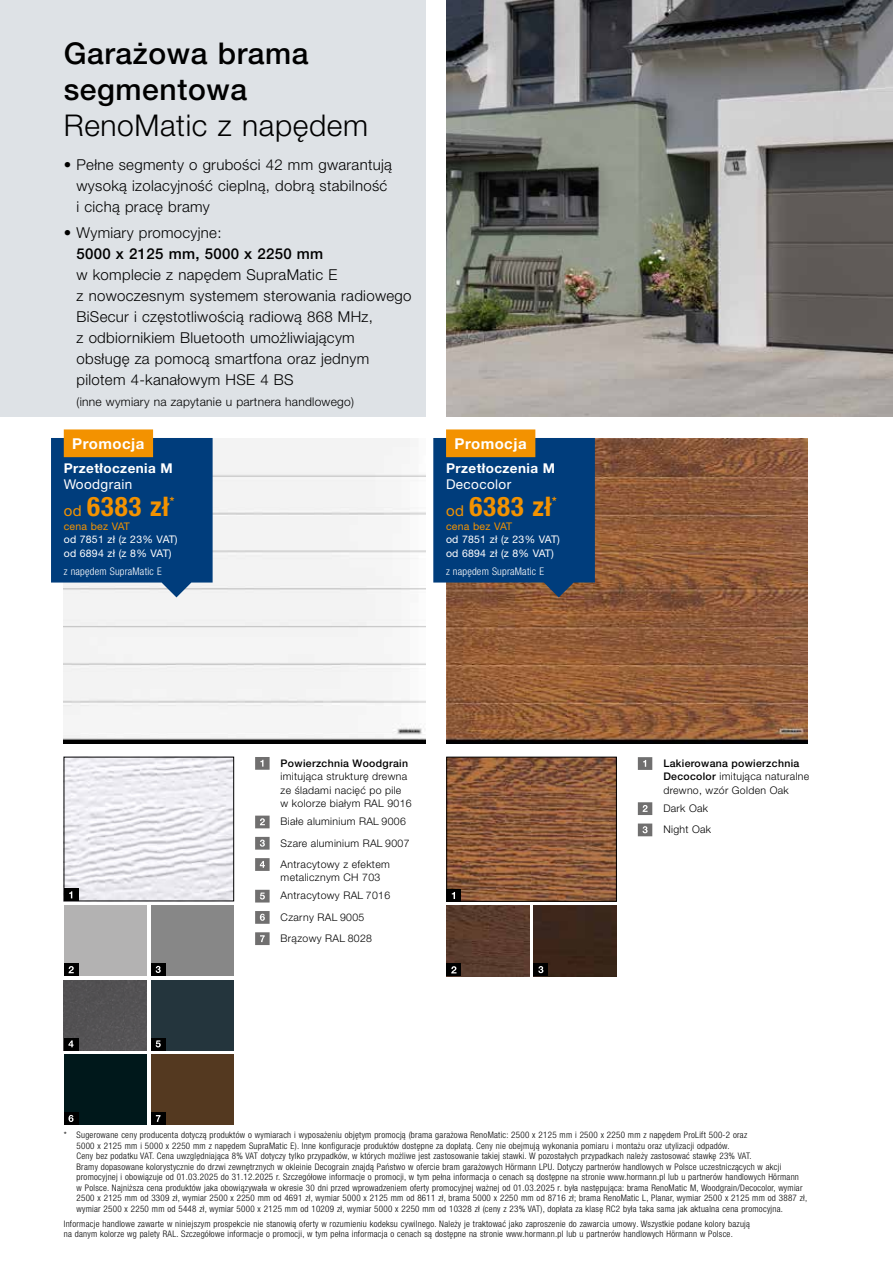
<style>
.page{position:relative;width:893px;height:1263px;background:#fff}
.page>*{position:absolute;margin:0;border:0;box-sizing:border-box;transform-origin:0 0}
.t1{font:500 30px/36px "Hoermann Helvetica Neue";letter-spacing:.02em;color:#000}
.t2{font:300 30px "Hoermann Helvetica Neue";letter-spacing:.02em;color:#000}
.t3{font:700 condensed 27px "Hoermann Helvetica Neue";letter-spacing:.03em;color:#f39200}
.t4{font:300 15px/21px "Hoermann Helvetica Neue";letter-spacing:.02em;color:#000}
.t5{font:500 15px "Hoermann Helvetica Neue";letter-spacing:.02em;color:#000}
.t6{font:700 15px "Hoermann Helvetica Neue";letter-spacing:.03em;color:#fff}
.t7{font:700 13.5px "Hoermann Helvetica Neue";letter-spacing:.03em;color:#fff}
.t8{font:13.5px "Hoermann Helvetica Neue Rm";letter-spacing:.03em;color:#fff}
.t9{font:300 12px "Hoermann Helvetica Neue";letter-spacing:.02em;color:#000}
.t10{font:700 condensed 11.55px "Hoermann Helvetica Neue";color:#f39200}
.t11{font:300 10.5px/13.5px "Hoermann Helvetica Neue";letter-spacing:.03em;color:#000}
.t12{font:10.5px/13.5px "Hoermann Helvetica Neue Rm";letter-spacing:.02em;color:#fff}
.t13{font:300 condensed 10.5px "Hoermann Helvetica Neue";letter-spacing:.02em;color:#fff}
.t14{font:500 10.5px "Hoermann Helvetica Neue";letter-spacing:.03em;color:#000}
.t15{font:10.5px "Hoermann Helvetica Neue Rm";letter-spacing:.02em;color:#f39200}
.t16{font:300 condensed 9px/10.5px "Hoermann Helvetica Neue";letter-spacing:.03em;color:#000}
.s1{font-family:"Hoermann Helvetica Neue Rm";font-weight:400;font-stretch:normal;font-size:15px}
.s2{font-weight:500}
</style>
<div class="page">
<div style="left:0;top:0;width:425px;height:417px;background:#dee2e6"></div>
<img style="left:64px;top:438px;width:361px;height:305px">
<img style="left:446px;top:438px;width:362px;height:305px">
<img style="left:448px;top:759px;width:167px;height:140px">
<div style="left:446px;top:757px;width:171px;height:144px;border:1px solid #000"></div>
<img style="left:446px;top:906px;width:83px;height:70px">
<div style="left:534px;top:906px;width:83px;height:70px;background:#3a2619"></div>
<div style="left:64px;top:906px;width:83px;height:70px;background:#b3b2b2"></div>
<div style="left:64px;top:980px;width:83px;height:70px;background:#535254"></div>
<div style="left:151px;top:906px;width:83px;height:70px;background:#878787"></div>
<div style="left:151px;top:980px;width:83px;height:70px;background:#24353d"></div>
<div style="left:151px;top:1055px;width:83px;height:70px;background:#543920"></div>
<img style="left:66px;top:759px;width:166px;height:140px">
<div style="left:64px;top:1055px;width:83px;height:70px;background:#00181b"></div>
<svg style="left:638px;top:757px;width:14px;height:13px"></svg>
<svg style="left:638px;top:802px;width:14px;height:13px"></svg>
<svg style="left:638px;top:823px;width:14px;height:13px"></svg>
<div style="left:446px;top:889px;width:15px;height:13px;background:#000"></div>
<svg style="left:452px;top:892px;width:3px;height:7px"></svg>
<div style="left:446px;top:963px;width:15px;height:13px;background:#000"></div>
<svg style="left:451px;top:966px;width:5px;height:7px"></svg>
<div style="left:534px;top:963px;width:14px;height:13px;background:#000"></div>
<svg style="left:538px;top:966px;width:5px;height:7px"></svg>
<div style="left:64px;top:888px;width:14px;height:13px;background:#000"></div>
<svg style="left:69px;top:891px;width:3px;height:7px"></svg>
<div style="left:64px;top:963px;width:14px;height:13px;background:#000"></div>
<svg style="left:69px;top:966px;width:5px;height:7px"></svg>
<div style="left:151px;top:963px;width:14px;height:13px;background:#000"></div>
<svg style="left:156px;top:966px;width:5px;height:7px"></svg>
<div style="left:64px;top:1038px;width:14px;height:12px;background:#000"></div>
<svg style="left:68px;top:1040px;width:6px;height:7px"></svg>
<div style="left:151px;top:1038px;width:14px;height:12px;background:#000"></div>
<svg style="left:156px;top:1040px;width:5px;height:7px"></svg>
<div style="left:64px;top:1112px;width:14px;height:13px;background:#000"></div>
<svg style="left:69px;top:1115px;width:5px;height:7px"></svg>
<div style="left:151px;top:1112px;width:14px;height:13px;background:#000"></div>
<svg style="left:156px;top:1115px;width:5px;height:7px"></svg>
<svg style="left:255px;top:757px;width:15px;height:13px"></svg>
<svg style="left:255px;top:816px;width:15px;height:12px"></svg>
<svg style="left:255px;top:837px;width:15px;height:13px"></svg>
<svg style="left:255px;top:858px;width:15px;height:13px"></svg>
<svg style="left:255px;top:890px;width:15px;height:12px"></svg>
<svg style="left:255px;top:911px;width:15px;height:13px"></svg>
<svg style="left:255px;top:932px;width:15px;height:13px"></svg>
<svg style="left:51px;top:429px;width:162px;height:168px;background:#2e577d"></svg>
<svg style="left:433px;top:429px;width:162px;height:168px;background:#2a4f72"></svg>
<svg style="left:446px;top:0;width:447px;height:417px;background:#7d7c78"></svg>
<h1 class="t1" style="left:64px;top:33px;width:246px">Garażowa brama segmentowa</h1>
<h1 class="t2" style="left:64px;top:104px;width:306px">RenoMatic z napędem</h1>
<h3 class="t4" style="left:77px;top:154px;width:317px;text-indent:-13px">• Pełne segmenty o grubości 42 mm gwarantują wysoką izolacyjność cieplną, dobrą stabilność i cichą pracę bramy</h3>
<h3 class="t4" style="left:64px;top:221px;width:159px">• Wymiary promocyjne:</h3>
<h3 class="t5" style="left:77px;top:243px;width:248px">5000 x 2125 mm, 5000 x 2250 mm</h3>
<h3 class="t4" style="left:77px;top:263px;width:336px">w komplecie z napędem SupraMatic E<br>z nowoczesnym systemem sterowania radiowego BiSecur i częstotliwością radiową 868 MHz,<br>z odbiornikiem Bluetooth umożliwiającym<br>obsługę za pomocą smartfona oraz jednym pilotem 4-kanałowym HSE 4 BS</h3>
<h3 class="t9" style="left:77px;top:393px;width:279px">(inne wymiary na zapytanie u partnera handlowego)</h3>
<h3 class="t6" style="left:72px;top:433px;width:74px">Promocja</h3>
<h3 class="t7" style="left:64px;top:458px;width:110px">Przetłoczenia M</h3>
<h3 class="t8" style="left:64px;top:475px;width:70px">Woodgrain</h3>
<h2 class="t3" style="left:64px;top:488px;width:107px"><span class="s1">od</span> 6383 zł</h2>
<p class="t10" style="left:170px;top:493px;width:6px">*</p>
<p class="t15" style="left:64px;top:519px;width:68px">cena bez VAT</p>
<p class="t12" style="left:64px;top:532px;width:115px">od 7851 zł (z 23% VAT) od 6894 zł (z 8% VAT)</p>
<p class="t13" style="left:64px;top:564px;width:99px">z napędem SupraMatic E</p>
<h3 class="t6" style="left:455px;top:433px;width:74px">Promocja</h3>
<h3 class="t7" style="left:446px;top:458px;width:110px">Przetłoczenia M</h3>
<h3 class="t8" style="left:446px;top:475px;width:67px">Decocolor</h3>
<h2 class="t3" style="left:446px;top:488px;width:107px"><span class="s1">od</span> 6383 zł</h2>
<p class="t10" style="left:552px;top:493px;width:6px">*</p>
<p class="t15" style="left:446px;top:519px;width:68px">cena bez VAT</p>
<p class="t12" style="left:446px;top:532px;width:115px">od 7851 zł (z 23% VAT) od 6894 zł (z 8% VAT)</p>
<p class="t13" style="left:446px;top:564px;width:99px">z napędem SupraMatic E</p>
<p class="t14" style="left:281px;top:755px;width:129px">Powierzchnia Woodgrain</p>
<p class="t11" style="left:281px;top:769px;width:133px">imitująca strukturę drewna ze śladami nacięć po pile w kolorze białym RAL 9016</p>
<p class="t11" style="left:281px;top:810px;width:130px;line-height:21.3px">Białe aluminium RAL 9006<br>Szare aluminium RAL 9007<br>Antracytowy z efektem</p>
<p class="t11" style="left:281px;top:868px;width:111px;line-height:18.1px">metalicznym CH 703<br>Antracytowy RAL 7016</p>
<p class="t11" style="left:281px;top:905px;width:93px;line-height:21.3px">Czarny RAL 9005<br>Brązowy RAL 8028</p>
<p class="t11" style="left:663px;top:755px;width:147px"><span class="s2">Lakierowana powierzchnia<br>Decocolor</span> imitująca naturalne drewno, wzór Golden Oak</p>
<p class="t11" style="left:663px;top:797px;width:49px;line-height:21.3px">Dark Oak<br>Night Oak</p>
<p class="t16" style="left:77px;top:1129px;width:732px;text-indent:-13px">* Sugerowane ceny producenta dotyczą produktów o wymiarach i wyposażeniu objętym promocją (brama garażowa RenoMatic: 2500 x 2125 mm i 2500 x 2250 mm z napędem ProLift 500-2 oraz<br>5000 x 2125 mm i 5000 x 2250 mm z napędem SupraMatic E). Inne konfiguracje produktów dostępne za dopłatą. Ceny nie obejmują wykonania pomiaru i montażu oraz utylizacji odpadów.<br>Ceny bez podatku VAT. Cena uwzględniająca 8% VAT dotyczy tylko przypadków, w których możliwe jest zastosowanie takiej stawki. W pozostałych przypadkach należy zastosować stawkę 23% VAT.<br>Bramy dopasowane kolorystycznie do drzwi zewnętrznych w okleinie Decograin znajdą Państwo w ofercie bram garażowych Hörmann LPU. Dotyczy partnerów handlowych w Polsce uczestniczących w akcji promocyjnej i obowiązuje od 01.03.2025 do 31.12.2025 r. Szczegółowe informacje o promocji, w tym pełna informacja o cenach są dostępne na stronie www.hormann.pl lub u partnerów handlowych Hörmann<br>w Polsce. Najniższa cena produktów jaka obowiązywała w okresie 30 dni przed wprowadzeniem oferty promocyjnej ważnej od 01.03.2025 r. była następująca: brama RenoMatic M, Woodgrain/Decocolor, wymiar 2500 x 2125 mm od 3309 zł, wymiar 2500 x 2250 mm od 4691 zł, wymiar 5000 x 2125 mm od 8611 zł, brama 5000 x 2250 mm od 8716 zł; brama RenoMatic L, Planar, wymiar 2500 x 2125 mm od 3887 zł, wymiar 2500 x 2250 mm od 5448 zł, wymiar 5000 x 2125 mm od 10209 zł, wymiar 5000 x 2250 mm od 10328 zł (ceny z 23% VAT), dopłata za klasę RC2 była taka sama jak aktualna cena promocyjna.</p>
<p class="t16" style="left:64px;top:1218px;width:688px">Informacje handlowe zawarte w niniejszym prospekcie nie stanowią oferty w rozumieniu kodeksu cywilnego. Należy je traktować jako zaproszenie do zawarcia umowy. Wszystkie podane kolory bazują na danym kolorze wg palety RAL. Szczegółowe informacje o promocji, w tym pełna informacja o cenach są dostępne na stronie www.hormann.pl lub u partnerów handlowych Hörmann w Polsce.</p>
</div>
